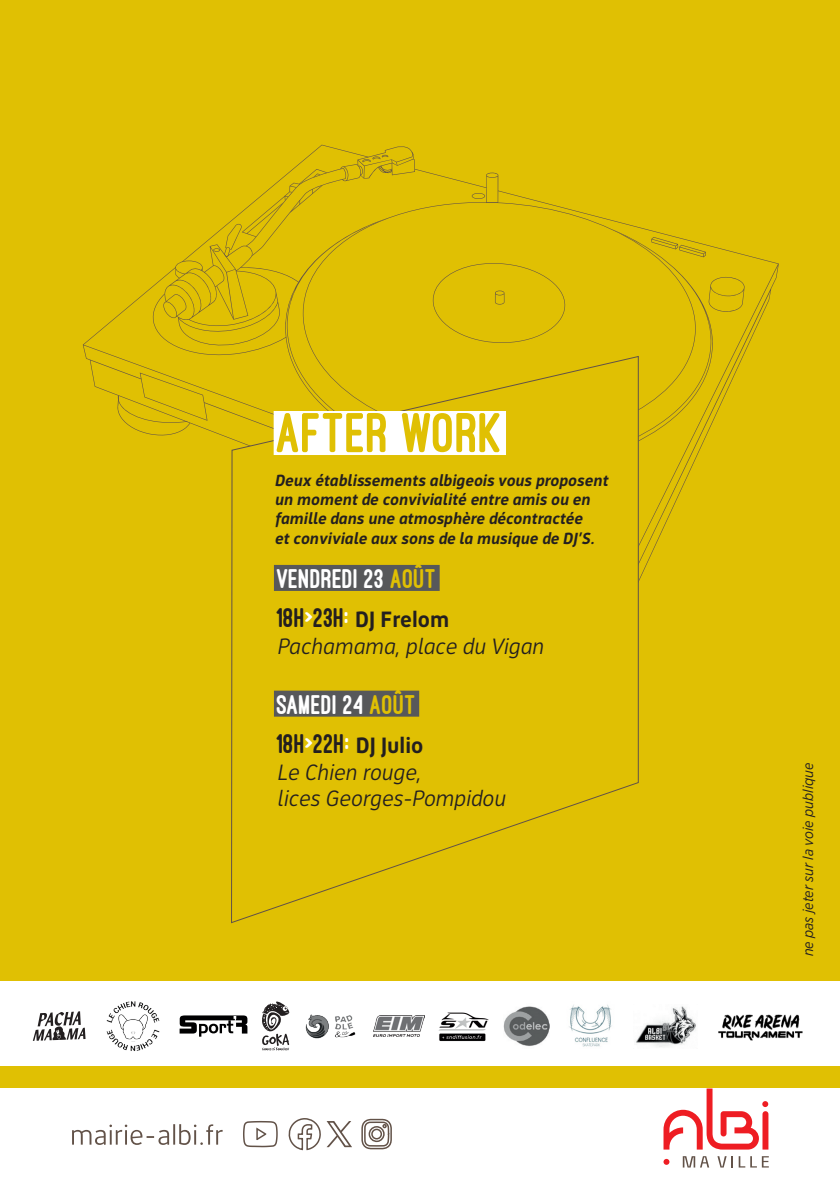
<style>
.page{position:relative;width:840px;height:1191px;background:#fff}
.page>*{position:absolute;margin:0;border:0;box-sizing:border-box;transform-origin:0 0}
.t1{font:800 58px "Ostrich Sans";color:#e0c003}
.t2{font:800 28px "Ostrich Sans";color:#fff}
.t3{font:italic 22px/26.4px "Saldax L";color:#231f20}
.t4{font:700 22px "Saldax L";color:#231f20}
.t5{font:italic 700 16px/19.2px "Saldax L";color:#231f20}
.t6{font:italic 14.4px "Gotham Narrow";color:#231f20}
.s1{color:#e0c003}
.s2{font-family:"Ostrich Sans";font-weight:800;font-size:28px}
.s3{font-family:"Ostrich Sans";font-weight:800;font-size:28px;color:#fff}
</style>
<div class="page">
<div style="left:0;top:0;width:839px;height:1088px;background:#e0c003"></div>
<div style="left:0;top:981px;width:839px;height:85px;background:#fff"></div>
<svg style="left:83px;top:208px;width:695px;height:373px"></svg>
<svg style="left:117px;top:372px;width:113px;height:178px"></svg>
<svg style="left:151px;top:145px;width:414px;height:215px"></svg>
<svg style="left:230px;top:355px;width:409px;height:569px"></svg>
<div style="left:273px;top:411px;width:232px;height:44px;background:#fff"></div>
<svg style="left:663px;top:1088px;width:105px;height:61px"></svg>
<svg style="left:663px;top:1158px;width:6px;height:6px"></svg>
<svg style="left:682px;top:1156px;width:26px;height:11px"></svg>
<svg style="left:717px;top:1156px;width:15px;height:11px"></svg>
<svg style="left:738px;top:1156px;width:30px;height:11px"></svg>
<div style="left:274px;top:565px;width:165px;height:26px;background:#57585a"></div>
<div style="left:274px;top:690px;width:145px;height:26px;background:#57585a"></div>
<img style="left:106px;top:1001px;width:54px;height:50px">
<img style="left:569px;top:1005px;width:43px;height:42px">
<img style="left:636px;top:1006px;width:60px;height:41px">
<img style="left:438px;top:1012px;width:50px;height:30px">
<img style="left:373px;top:1015px;width:51px;height:21px">
<img style="left:305px;top:1014px;width:51px;height:25px">
<img style="left:503px;top:1006px;width:46px;height:41px">
<img style="left:718px;top:1014px;width:85px;height:27px">
<svg style="left:179px;top:1015px;width:68px;height:21px"></svg>
<svg style="left:33px;top:1011px;width:52px;height:29px"></svg>
<svg style="left:262px;top:1001px;width:27px;height:49px"></svg>
<svg style="left:72px;top:1124px;width:150px;height:21px"></svg>
<svg style="left:361px;top:1118px;width:31px;height:32px"></svg>
<svg style="left:243px;top:1120px;width:35px;height:28px"></svg>
<svg style="left:288px;top:1118px;width:64px;height:33px"></svg>
<p class="t1" style="left:276px;top:402px;width:228px">AFTER WORK</p>
<p class="t5" style="left:274px;top:470px;width:335px">Deux établissements albigeois vous proposent un moment de convivialité entre amis ou en famille dans une atmosphère décontractée<br>et conviviale aux sons de la musique de DJ’S.</p>
<p class="t2" style="left:276px;top:564px;width:161px">VENDREDI 23 <span class="s1">AOÛT</span></p>
<p class="t4" style="left:276px;top:605px;width:174px"><span class="s2">18H</span><span class="s3">&gt;</span><span class="s2">23H</span><span class="s3">:</span> DJ Frelom</p>
<p class="t3" style="left:276px;top:632px;width:268px">Pachamama, place du Vigan</p>
<p class="t2" style="left:276px;top:689px;width:141px">SAMEDI 24 <span class="s1">AOÛT</span></p>
<p class="t4" style="left:276px;top:731px;width:148px"><span class="s2">18H</span><span class="s3">&gt;</span><span class="s2">22H</span><span class="s3">:</span> DJ Julio</p>
<p class="t3" style="left:276px;top:758px;width:229px">Le Chien rouge,<br>lices Georges-Pompidou</p>
<p class="t6" style="left:798px;top:956px;width:195px;rotate:-90deg">ne pas jeter sur la voie publique</p>
</div>
